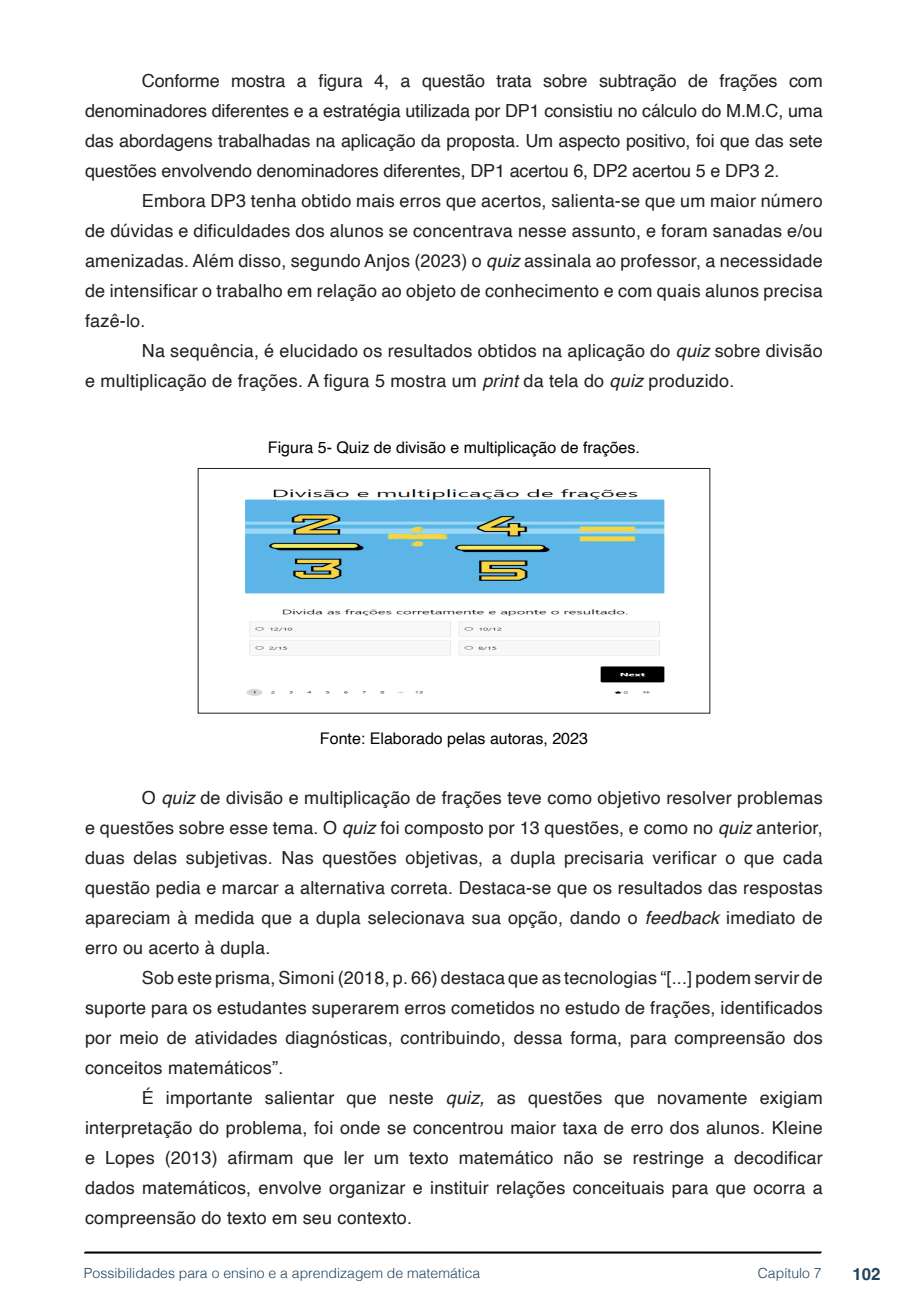
<style>
.page{position:relative;width:908px;height:1304px;background:#fff}
.page>*{position:absolute;margin:0;border:0;box-sizing:border-box;transform-origin:0 0}
.txt{font:18px/30px "Helvetica";letter-spacing:.01em;color:#231f20;text-align:justify}
.t1{font:700 16.8px "Helvetica";color:#23445f}
.imagens_graf_tab{font:16px "Helvetica";color:#000}
.t2{font:300 14px "Helvetica";color:#23445f}
.s1{font-style:italic}
</style>
<div class="page">
<svg style="left:84px;top:1251px;width:737px;height:3px;background:#515151"></svg>
<img style="left:245px;top:489px;width:420px;height:207px">
<div style="left:197px;top:468px;width:513px;height:246px;border:1px solid #231f20"></div>
<p class="txt" style="left:85px;top:66px;width:738px;text-indent:57px">Conforme mostra a figura 4, a questão trata sobre subtração de frações com denominadores diferentes e a estratégia utilizada por DP1 consistiu no cálculo do M.M.C, uma das abordagens trabalhadas na aplicação da proposta. Um aspecto positivo, foi que das sete questões envolvendo denominadores diferentes, DP1 acertou 6, DP2 acertou 5 e DP3 2.</p>
<p class="txt" style="left:85px;top:186px;width:738px;text-indent:57px">Embora DP3 tenha obtido mais erros que acertos, salienta-se que um maior número de dúvidas e dificuldades dos alunos se concentrava nesse assunto, e foram sanadas e/ou amenizadas. Além disso, segundo Anjos (2023) o <span class="s1">quiz</span> assinala ao professor, a necessidade de intensificar o trabalho em relação ao objeto de conhecimento e com quais alunos precisa fazê-lo.</p>
<p class="txt" style="left:85px;top:336px;width:738px;text-indent:57px">Na sequência, é elucidado os resultados obtidos na aplicação do <span class="s1">quiz</span> sobre divisão e multiplicação de frações. A figura 5 mostra um <span class="s1">print</span> da tela do <span class="s1">quiz</span> produzido.</p>
<p class="imagens_graf_tab" style="left:268px;top:435px;width:373px">Figura 5- Quiz de divisão e multiplicação de frações.</p>
<p class="imagens_graf_tab" style="left:320px;top:726px;width:269px">Fonte: Elaborado pelas autoras, 2023</p>
<p class="txt" style="left:85px;top:783px;width:738px;text-indent:57px">O <span class="s1">quiz</span> de divisão e multiplicação de frações teve como objetivo resolver problemas e questões sobre esse tema. O <span class="s1">quiz</span> foi composto por 13 questões, e como no <span class="s1">quiz</span> anterior, duas delas subjetivas. Nas questões objetivas, a dupla precisaria verificar o que cada questão pedia e marcar a alternativa correta. Destaca-se que os resultados das respostas apareciam à medida que a dupla selecionava sua opção, dando o <span class="s1">feedback</span> imediato de erro ou acerto à dupla.</p>
<p class="txt" style="left:85px;top:963px;width:738px;text-indent:57px">Sob este prisma, Simoni (2018, p. 66) destaca que as tecnologias “[...] podem servir de suporte para os estudantes superarem erros cometidos no estudo de frações, identificados por meio de atividades diagnósticas, contribuindo, dessa forma, para compreensão dos conceitos matemáticos”.</p>
<p class="txt" style="left:85px;top:1083px;width:738px;text-indent:57px">É importante salientar que neste <span class="s1">quiz,</span> as questões que novamente exigiam interpretação do problema, foi onde se concentrou maior taxa de erro dos alunos. Kleine e Lopes (2013) afirmam que ler um texto matemático não se restringe a decodificar dados matemáticos, envolve organizar e instituir relações conceituais para que ocorra a compreensão do texto em seu contexto.</p>
<p class="t2" style="left:84px;top:1261px;width:398px">Possibilidades para o ensino e a aprendizagem de matemática</p>
<p class="t2" style="left:757px;top:1261px;width:65px">Capítulo 7</p>
<p class="t1" style="left:851px;top:1264px;width:30px">102</p>
</div>
